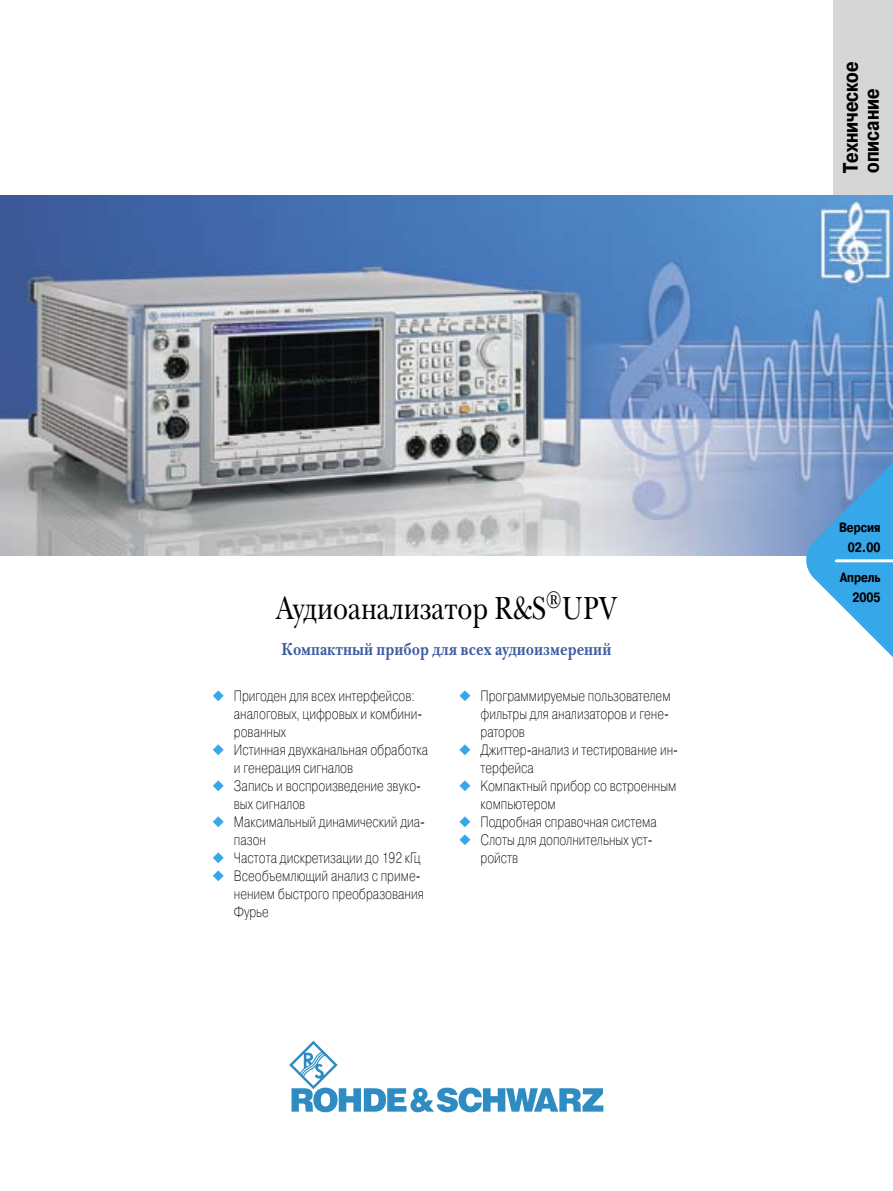
<style>
.page{position:relative;width:893px;height:1191px;background:#fff}
.page>*{position:absolute;margin:0;border:0;box-sizing:border-box;transform-origin:0 0}
.t1{font:33px "New Baskerville C";color:#000;scale:.8 1}
.t2{font:700 21px/21px "Pragmatica Cond C";color:#000}
.t3{font:700 18px "New Baskerville C";color:#3c5ba3;scale:.8 1}
.t4{font:15px/18px "Pragmatica Light C";color:#000;scale:.8 1}
.t5{font:700 13.5px/20.2px "Pragmatica Cond C";color:#000;text-align:right}
.s1{color:#36a7e9}
</style>
<div class="page">
<div style="left:833px;top:0;width:60px;height:199px;background:#d6d6d6"></div>
<img style="left:0;top:196px;width:893px;height:360px">
<svg style="left:289px;top:1040px;width:314px;height:72px"></svg>
<svg style="left:804px;top:451px;width:89px;height:206px"></svg>
<hr style="left:836px;top:559px;width:57px;height:3px;background:#fff">
<h1 class="t1" style="left:276px;top:589px;width:428px">Аудиоанализатор R&amp;S<sup>®</sup>UPV</h1>
<p class="t3" style="left:282px;top:639px;width:414px">Компактный прибор для всех аудиоизмерений</p>
<p class="t4" style="left:234px;top:687px;width:237px;text-indent:-21px"><span class="s1">◆</span> Пригоден для всех интерфейсов: аналоговых, цифровых и комбини&shy;рованных</p>
<p class="t4" style="left:234px;top:741px;width:245px;text-indent:-21px"><span class="s1">◆</span> Истинная двухканальная обработка и генерация сигналов</p>
<p class="t4" style="left:234px;top:777px;width:236px;text-indent:-21px"><span class="s1">◆</span> Запись и воспроизведение звуко&shy;вых сигналов</p>
<p class="t4" style="left:234px;top:813px;width:241px;text-indent:-21px"><span class="s1">◆</span> Максимальный динамический диа&shy;пазон</p>
<p class="t4" style="left:213px;top:849px;width:262px"><span class="s1">◆</span> Частота дискретизации до 192 кГц</p>
<p class="t4" style="left:234px;top:867px;width:239px;text-indent:-21px"><span class="s1">◆</span> Всеобъемлющий анализ с приме&shy;нением быстрого преобразования<br>Фурье</p>
<p class="t4" style="left:480px;top:687px;width:239px;text-align:justify;text-indent:-21px"><span class="s1">◆</span> Программируемые пользователем фильтры для анализаторов и гене&shy;раторов</p>
<p class="t4" style="left:480px;top:741px;width:248px;text-indent:-21px"><span class="s1">◆</span> Джиттер-анализ и тестирование ин&shy;терфейса</p>
<p class="t4" style="left:480px;top:777px;width:246px;text-indent:-21px"><span class="s1">◆</span> Компактный прибор со встроенным компьютером</p>
<p class="t4" style="left:459px;top:813px;width:249px"><span class="s1">◆</span> Подробная справочная система</p>
<p class="t4" style="left:480px;top:831px;width:217px;text-indent:-21px"><span class="s1">◆</span> Слоты для дополнительных уст&shy;ройств</p>
<h2 class="t2" style="left:840px;top:173px;width:113px;rotate:-90deg">Техническое описание</h2>
<p class="t5" style="left:839px;top:517px;width:43px">Версия<br>02.00</p>
<p class="t5" style="left:840px;top:567px;width:42px">Апрель<br>2005</p>
</div>
